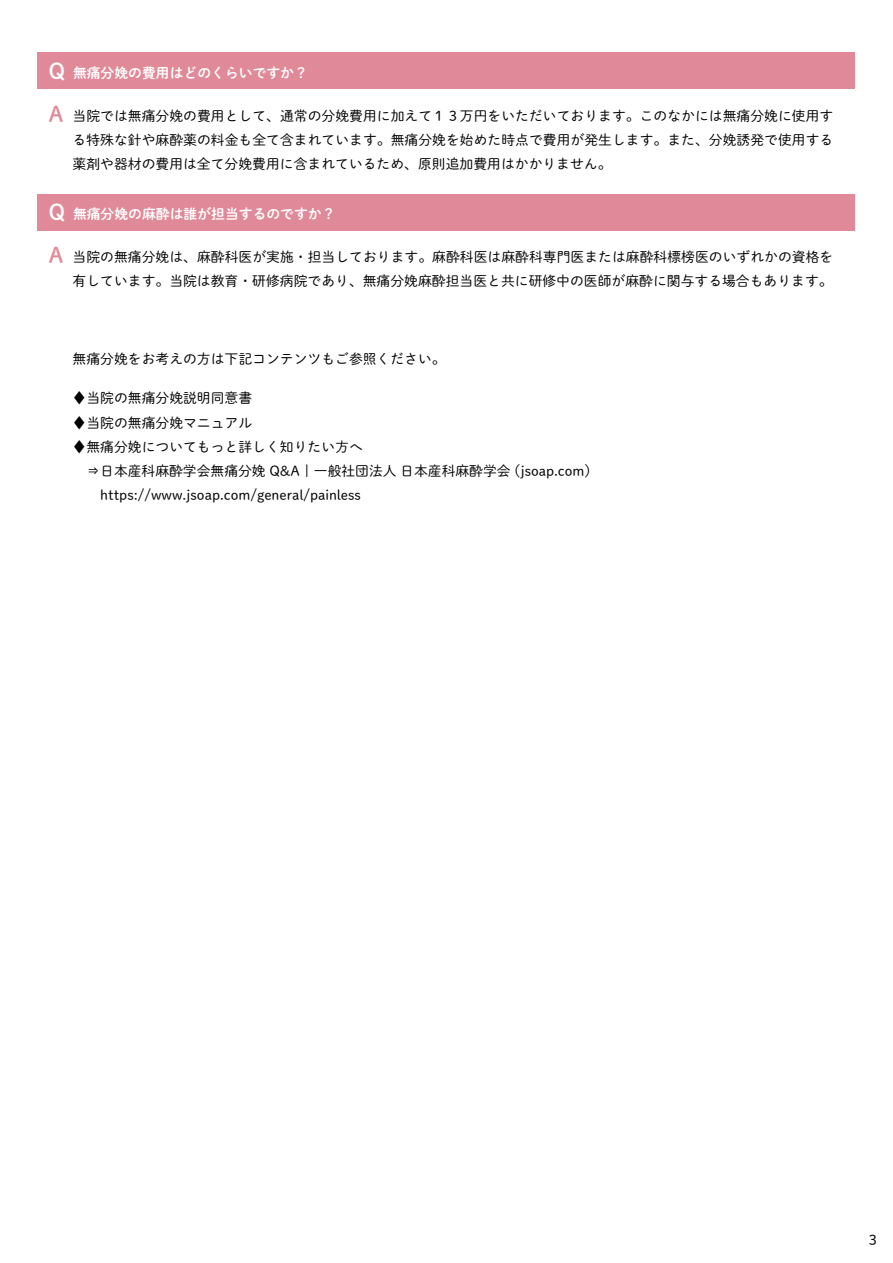
<style>
.page{position:relative;width:893px;height:1263px;background:#fff}
.page>*{position:absolute;margin:0;border:0;box-sizing:border-box;transform-origin:0 0}
.t1{font:21.3px "P Shuei M Go Std N B";color:#fff}
.t2{font:21.3px "P Shuei M Go Std N B";color:#e08a99}
.t3{font:13.8px/24.2px "P Shuei M Go Std N L";color:#030303}
.t4{font:13.8px "P Shuei M Go Std N B";color:#fff}
</style>
<div class="page">
<div style="left:38px;top:52px;width:817px;height:37px;background:#e08a99"></div>
<div style="left:38px;top:194px;width:817px;height:36px;background:#e08a99"></div>
<h1 class="t1" style="left:49px;top:55px;width:18px">Q</h1>
<h1 class="t2" style="left:49px;top:98px;width:16px">A</h1>
<p class="t4" style="left:73px;top:62px;width:236px">無痛分娩の費用はどのくらいですか?</p>
<p class="t3" style="left:73px;top:103px;width:762px;text-align:justify">当院では無痛分娩の費用として、通常の分娩費用に加えて１３万円をいただいております。このなかには無痛分娩に使用する特殊な針や麻酔薬の料金も全て含まれています。無痛分娩を始めた時点で費用が発生します。また、分娩誘発で使用する薬剤や器材の費用は全て分娩費用に含まれているため、原則追加費用はかかりません。</p>
<h1 class="t1" style="left:49px;top:196px;width:18px">Q</h1>
<h1 class="t2" style="left:49px;top:239px;width:16px">A</h1>
<p class="t4" style="left:73px;top:203px;width:264px">無痛分娩の麻酔は誰が担当するのですか?</p>
<p class="t3" style="left:73px;top:245px;width:762px">当院の無痛分娩は、麻酔科医が実施・担当しております。麻酔科医は麻酔科専門医または麻酔科標榜医のいずれかの資格を有しています。当院は教育・研修病院であり、無痛分娩麻酔担当医と共に研修中の医師が麻酔に関与する場合もあります。</p>
<p class="t3" style="left:73px;top:346px;width:375px">無痛分娩をお考えの方は下記コンテンツもご参照ください。</p>
<p class="t3" style="left:73px;top:386px;width:519px">♦当院の無痛分娩説明同意書<br>♦当院の無痛分娩マニュアル<br>♦無痛分娩についてもっと詳しく知りたい方へ<br>　⇒日本産科麻酔学会無痛分娩 Q&amp;A | 一般社団法人日本産科麻酔学会 (jsoap.com(　　https://www.jsoap.com/general/painless</p>
<p class="t3" style="left:869px;top:1227px;width:10px">3</p>
</div>
